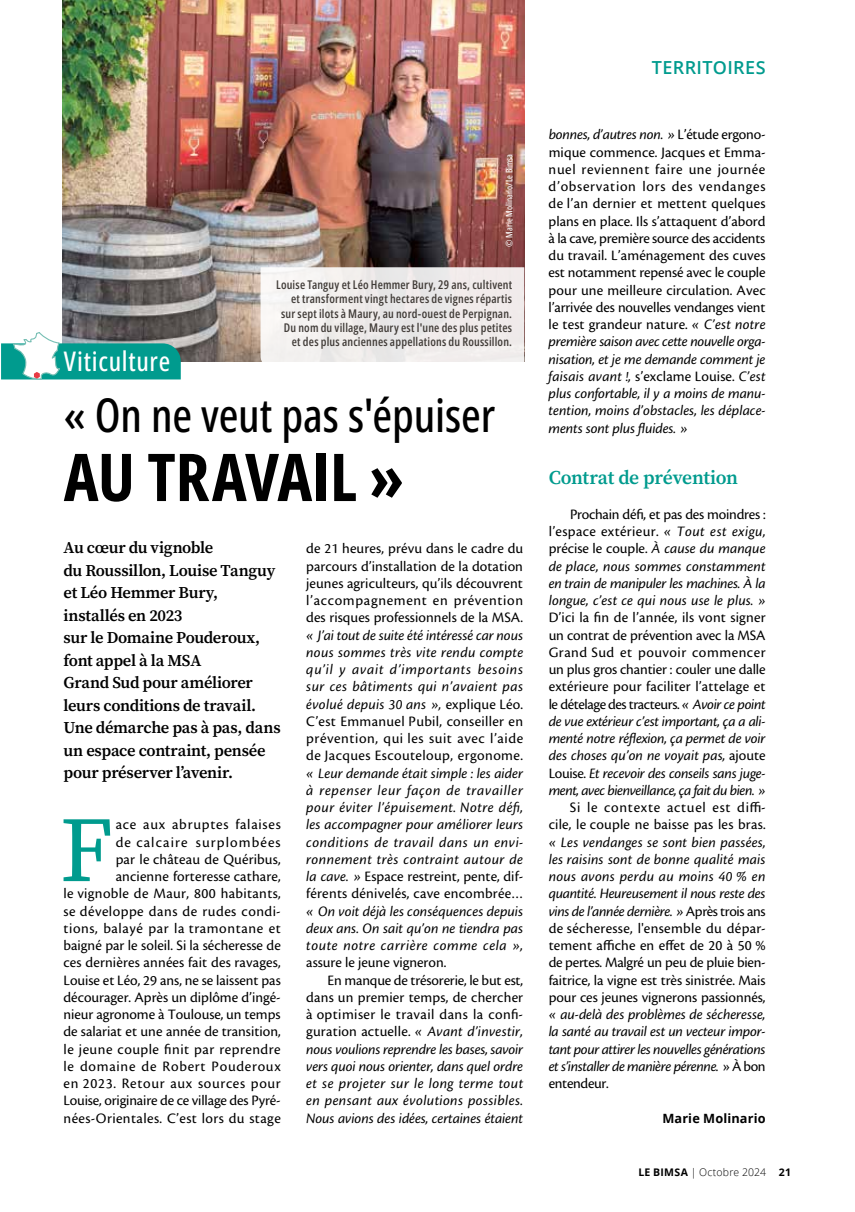
<style>
.page{position:relative;width:855px;height:1212px;background:#fff}
.page>*{position:absolute;margin:0;border:0;box-sizing:border-box;transform-origin:0 0}
.t1{font:92.25px "Source Serif 4";color:#009b8e}
.t2{font:700 66px "Open Sans Condensed";color:#000}
.t3{font:500 46.5px "Open Sans Condensed";letter-spacing:-.005em;color:#000}
.t4{font:500 27px "Open Sans Condensed";letter-spacing:.03em;color:#fff}
.t5{font:600 19.5px "Source Serif 4";letter-spacing:-.02em;color:#009b8e}
.t6{font:600 18px "Open Sans";letter-spacing:.025em;color:#009b8e}
.t7{font:600 16.5px/22.5px "Source Serif 4";letter-spacing:-.02em;color:#000}
.t8{font:15px/17.2px "Cronos Pro";letter-spacing:.01em;color:#000;text-align:justify}
.t9{font:italic 15px/17.2px "Cronos Pro";letter-spacing:.005em;color:#000;text-align:justify}
.t10{font:italic 15px "Cronos Pro";letter-spacing:-.015em;color:#000}
.t11{font:15px "Cronos Pro";letter-spacing:.03em;color:#000}
.t12{font:15px "Cronos Pro";letter-spacing:-.01em;color:#000}
.t13{font:italic 15px "Cronos Pro";letter-spacing:.025em;color:#000}
.t14{font:700 12.75px "Open Sans";letter-spacing:.01em;color:#000}
.t15{font:600 12px/14.4px "Open Sans Condensed";letter-spacing:.015em;color:#413c38;text-align:right}
.t16{font:300 10.5px "Open Sans";letter-spacing:.01em;color:#000}
.t17{font:500 9px "Open Sans Condensed";color:#fff}
.s1{font-style:normal}
.s2{font-style:italic}
.s3{font-weight:700}
</style>
<div class="page">
<img style="left:63px;top:0;width:461px;height:362px">
<svg style="left:260px;top:267px;width:264px;height:95px"></svg>
<svg style="left:1px;top:331px;width:180px;height:49px"></svg>
<p class="t17" style="left:503px;top:247px;width:94px;rotate:-90deg">© Marie Molinario/Le Bimsa</p>
<p class="t15" style="left:276px;top:277px;width:237px">Louise Tanguy et Léo Hemmer Bury, 29 ans, cultivent et transforment vingt hectares de vignes répartis sur sept ilots à Maury, au nord-ouest de Perpignan.<br>Du nom du village, Maury est l'une des plus petites et des plus anciennes appellations du Roussillon.</p>
<h3 class="t4" style="left:64px;top:342px;width:108px">Viticulture</h3>
<h3 class="t3" style="left:64px;top:383px;width:433px">« On ne veut pas s'épuiser</h3>
<h2 class="t2" style="left:64px;top:429px;width:341px">AU TRAVAIL »</h2>
<p class="t7" style="left:64px;top:536px;width:219px">Au cœur du vignoble<br>du Roussillon, Louise Tanguy et Léo Hemmer Bury, installés en 2023<br>sur le Domaine Pouderoux, font appel à la MSA<br>Grand Sud pour améliorer leurs conditions de travail.<br>Une démarche pas à pas, dans un espace contraint, pensée pour préserver l’avenir.</p>
<h1 class="t1" style="left:59px;top:788px;width:55px">F</h1>
<p class="t8" style="left:64px;top:816px;width:219px;text-align:right">ace aux abruptes falaises<br>de calcaire surplombées<br>par le château de Quéribus, ancienne forteresse cathare,<br>le vignoble de Maur, 800 habitants, se développe dans de rudes condi&shy;tions, balayé par la tramontane et baigné par le soleil. Si la sécheresse de ces dernières années fait des ravages, Louise et Léo, 29 ans, ne se laissent pas décourager. Après un diplôme d’ingé&shy;nieur agronome à Toulouse, un temps de salariat et une année de transition, le jeune couple finit par reprendre le domaine de Robert Pouderoux en 2023. Retour aux sources pour Louise, originaire de ce village des Pyré&shy;nées-Orientales. C’est lors du stage</p>
<p class="t8" style="left:306px;top:540px;width:218px">de 21 heures, prévu dans le cadre du parcours d’installation de la dotation jeunes agriculteurs, qu’ils découvrent l’accompagnement en prévention des risques professionnels de la MSA.</p>
<p class="t9" style="left:306px;top:626px;width:218px">« J’ai tout de suite été intéressé car nous nous sommes très vite rendu compte qu’il y avait d’importants besoins sur ces bâtiments qui n’avaient pas évolué depuis 30 ans », <span class="s1">explique Léo.<br>C’est Emmanuel Pubil, conseiller en prévention, qui les suit avec l’aide de Jacques Escouteloup, ergonome.</span></p>
<p class="t9" style="left:306px;top:764px;width:219px">« Leur demande était simple : les aider à repenser leur façon de travailler pour éviter l’épuisement. Notre défi, les accompagner pour améliorer leurs conditions de travail dans un envi&shy;ronnement très contraint autour de la cave. » <span class="s1">Espace restreint, pente, dif&shy;férents dénivelés, cave encombrée…</span></p>
<p class="t9" style="left:306px;top:902px;width:218px">« On voit déjà les conséquences depuis deux ans. On sait qu’on ne tiendra pas toute notre carrière comme cela »,</p>
<p class="t8" style="left:306px;top:954px;width:142px">assure le jeune vigneron.</p>
<p class="t12" style="left:327px;top:971px;width:197px">En manque de trésorerie, le but est,</p>
<p class="t8" style="left:306px;top:988px;width:218px">dans un premier temps, de chercher</p>
<p class="t11" style="left:306px;top:1006px;width:218px">à optimiser le travail dans la confi-</p>
<p class="t8" style="left:306px;top:1023px;width:218px">guration actuelle. <span class="s2">« Avant d’investir,</span></p>
<p class="t10" style="left:306px;top:1040px;width:218px">nous voulions reprendre les bases, savoir</p>
<p class="t9" style="left:306px;top:1058px;width:218px">vers quoi nous orienter, dans quel ordre</p>
<p class="t13" style="left:306px;top:1075px;width:218px">et se projeter sur le long terme tout</p>
<p class="t9" style="left:306px;top:1092px;width:218px">en pensant aux évolutions possibles.</p>
<p class="t9" style="left:306px;top:1109px;width:218px">Nous avions des idées, certaines étaient</p>
<p class="t6" style="left:651px;top:55px;width:115px">TERRITOIRES</p>
<p class="t8" style="left:548px;top:126px;width:218px"><span class="s2">bonnes, d’autres non. »</span> L’étude ergono&shy;mique commence. Jacques et Emma&shy;nuel reviennent faire une journée d’observation lors des vendanges de l’an dernier et mettent quelques plans en place. Ils s’attaquent d’abord à la cave, première source des accidents du travail. L’aménagement des cuves est notamment repensé avec le couple pour une meilleure circulation. Avec l’arrivée des nouvelles vendanges vient le test grandeur nature. <span class="s2">« C’est notre première saison avec cette nouvelle orga&shy;nisation, et je me demande comment je faisais avant !,</span> s’exclame Louise. <span class="s2">C’est plus confortable, il y a moins de manu&shy;tention, moins d’obstacles, les déplace&shy;ments sont plus fluides. »</span></p>
<h3 class="t5" style="left:549px;top:464px;width:191px">Contrat de prévention</h3>
<p class="t9" style="left:548px;top:506px;width:218px;text-indent:21px"><span class="s1">Prochain défi, et pas des moindres : l’espace extérieur.</span> « Tout est exigu, <span class="s1">précise le couple.</span> À cause du manque de place, nous sommes constamment en train de manipuler les machines. À la longue, c’est ce qui nous use le plus. »</p>
<p class="t8" style="left:548px;top:609px;width:218px">D’ici la fin de l’année, ils vont signer un contrat de prévention avec la MSA Grand Sud et pouvoir commencer un plus gros chantier : couler une dalle extérieure pour faciliter l’attelage et le dételage des tracteurs. <span class="s2">« Avoir ce point de vue extérieur c’est important, ça a ali&shy;menté notre réflexion, ça permet de voir des choses qu’on ne voyait pas,</span> ajoute Louise. <span class="s2">Et recevoir des conseils sans juge&shy;ment, avec bienveillance, ça fait du bien. »</span></p>
<p class="t8" style="left:548px;top:799px;width:218px;text-align:right">Si le contexte actuel est diffi&shy;cile, le couple ne baisse pas les bras.</p>
<p class="t8" style="left:548px;top:833px;width:219px"><span class="s2">« Les vendanges se sont bien passées, les raisins sont de bonne qualité mais nous avons perdu au moins 40 % en quantité. Heureusement il nous reste des vins de l’année dernière. »</span> Après trois ans de sécheresse, l'ensemble du dépar&shy;tement affiche en effet de 20 à 50 % de pertes. Malgré un peu de pluie bien&shy;faitrice, la vigne est très sinistrée. Mais pour ces jeunes vignerons passionnés,</p>
<p class="t9" style="left:548px;top:1006px;width:218px">« au-delà des problèmes de sécheresse, la santé au travail est un vecteur impor&shy;tant pour attirer les nouvelles générations et s’installer de manière pérenne. <span class="s1">» À bon entendeur.</span></p>
<p class="t14" style="left:662px;top:1109px;width:105px">Marie Molinario</p>
<p class="t16" style="left:638px;top:1165px;width:154px"><span class="s3">LE BIMSA</span> | Octobre 2024 <span class="s3">21</span></p>
</div>
